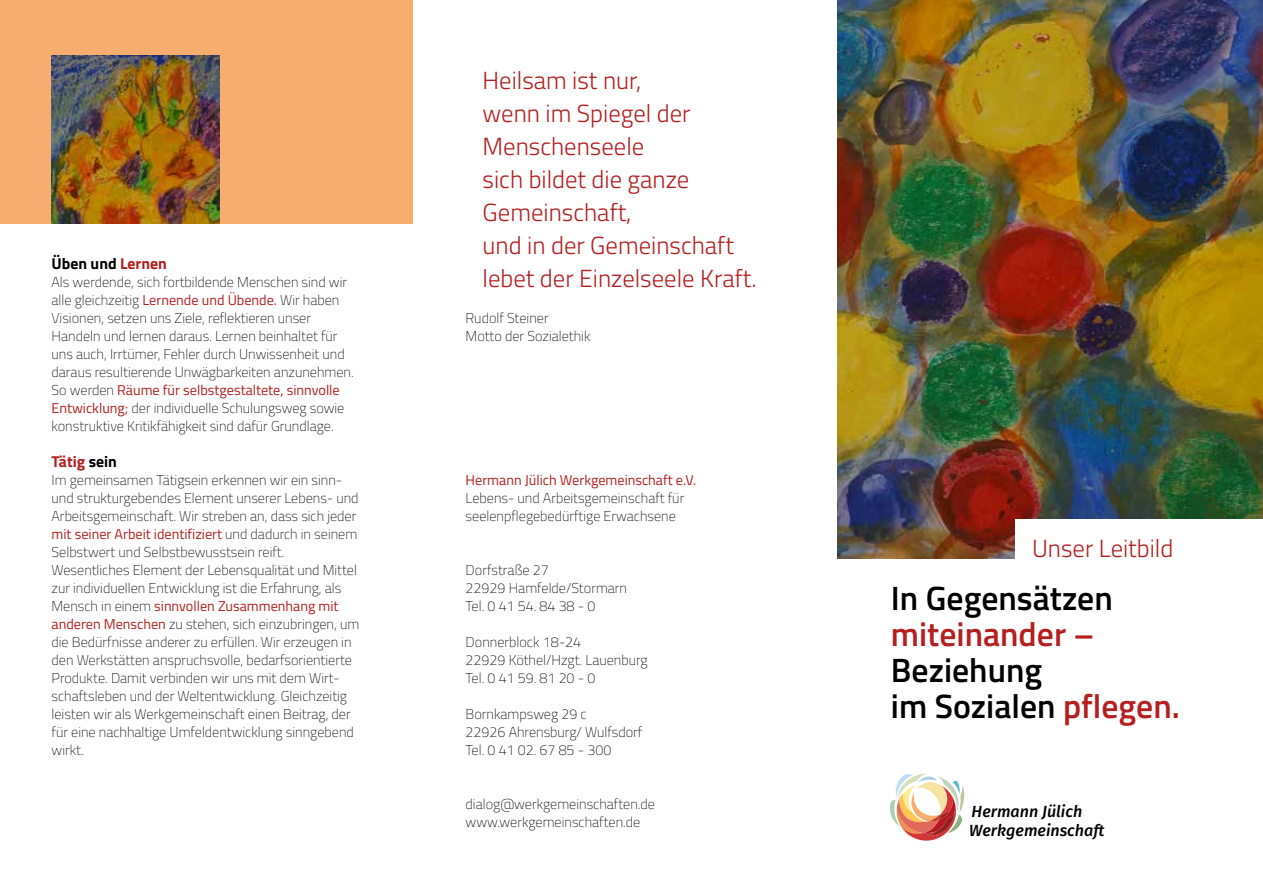
<style>
.page{position:relative;width:1263px;height:893px;background:#fff}
.page>*{position:absolute;margin:0;border:0;box-sizing:border-box;transform-origin:0 0}
.t1{font:600 33.75px/36px "Titillium Web";color:#000}
.t2{font:600 33.75px "Titillium Web";color:#b51f1f}
.t3{font:300 24.75px/33px "Titillium Web";color:#b51f1f}
.t4{font:italic 500 16.2px/18.6px "Fira Sans";color:#000}
.t5{font:700 15.75px "Titillium Web";color:#000}
.t6{font:700 15.75px "Titillium Web";color:#b51f1f}
.t7{font:100 14.25px/18px "Titillium Web";color:#000}
.t8{font:14.25px "Titillium Web";color:#b51f1f}
.s1{color:#b51f1f}
.s2{font-weight:400;color:#b51f1f}
.s3{color:#000}
</style>
<div class="page">
<div style="left:0;top:0;width:412px;height:223px;background:#f7ad6f"></div>
<img style="left:838px;top:0;width:425px;height:558px">
<div style="left:1015px;top:520px;width:248px;height:48px;background:#fff"></div>
<svg style="left:889px;top:774px;width:75px;height:67px"></svg>
<img style="left:52px;top:56px;width:167px;height:167px">
<p class="t5" style="left:52px;top:252px;width:117px">Üben und <span class="s1">Lernen</span></p>
<p class="t7" style="left:52px;top:272px;width:304px">Als werdende, sich fortbildende Menschen sind wir alle gleichzeitig <span class="s2">Lernende und Übende.</span> Wir haben Visionen, setzen uns Ziele, reflektieren unser Handeln und lernen daraus. Lernen beinhaltet für uns auch, Irrtümer, Fehler durch Unwissenheit und daraus resultierende Unwägbarkeiten anzunehmen.<br>So werden <span class="s2">Räume für selbstgestaltete, sinnvolle Entwicklung;</span> der individuelle Schulungsweg sowie konstruktive Kritikfähigkeit sind dafür Grundlage.</p>
<p class="t6" style="left:52px;top:450px;width:67px">Tätig <span class="s3">sein</span></p>
<p class="t7" style="left:52px;top:470px;width:309px">Im gemeinsamen Tätigsein erkennen wir ein sinn&shy;und strukturgebendes Element unserer Lebens- und Arbeitsgemeinschaft. Wir streben an, dass sich jeder <span class="s2">mit seiner Arbeit identifiziert</span> und dadurch in seinem Selbstwert und Selbstbewusstsein reift.<br>Wesentliches Element der Lebensqualität und Mittel zur individuellen Entwicklung ist die Erfahrung, als Mensch in einem <span class="s2">sinnvollen Zusammenhang mit anderen Menschen</span> zu stehen, sich einzubringen, um die Bedürfnisse anderer zu erfüllen. Wir erzeugen in den Werkstätten anspruchsvolle, bedarfsorientierte Produkte. Damit verbinden wir uns mit dem Wirt&shy;schaftsleben und der Weltentwicklung. Gleichzeitig leisten wir als Werkgemeinschaft einen Beitrag, der für eine nachhaltige Umfeldentwicklung sinngebend wirkt.</p>
<h2 class="t3" style="left:483px;top:63px;width:275px">Heilsam ist nur,<br>wenn im Spiegel der<br>Menschenseele<br>sich bildet die ganze<br>Gemeinschaft,<br>und in der Gemeinschaft lebet der Einzelseele Kraft.</h2>
<p class="t7" style="left:466px;top:308px;width:126px">Rudolf Steiner<br>Motto der Sozialethik</p>
<p class="t8" style="left:466px;top:470px;width:232px">Hermann Jülich Werkgemeinschaft e.V.</p>
<p class="t7" style="left:466px;top:488px;width:220px">Lebens- und Arbeitsgemeinschaft für seelenpflegebedürftige Erwachsene</p>
<p class="t7" style="left:466px;top:560px;width:163px">Dorfstraße 27<br>22929 Hamfelde/Stormarn<br>Tel. 0 41 54. 84 38 - 0</p>
<p class="t7" style="left:466px;top:632px;width:184px">Donnerblock 18-24<br>22929 Köthel/Hzgt. Lauenburg<br>Tel. 0 41 59. 81 20 - 0</p>
<p class="t7" style="left:466px;top:704px;width:178px">Bornkampsweg 29 c<br>22926 Ahrensburg/ Wulfsdorf<br>Tel. 0 41 02. 67 85 - 300</p>
<p class="t7" style="left:466px;top:794px;width:191px">dialog@werkgemeinschaften.de www.werkgemeinschaften.de</p>
<h2 class="t3" style="left:1032px;top:531px;width:143px">Unser Leitbild</h2>
<h1 class="t1" style="left:891px;top:579px;width:223px">In Gegensätzen</h1>
<h1 class="t2" style="left:891px;top:609px;width:205px">miteinander –</h1>
<h1 class="t1" style="left:891px;top:651px;width:291px">Beziehung<br>im Sozialen <span class="s1">pflegen.</span></h1>
<p class="t4" style="left:969px;top:801px;width:137px">Hermann Jülich<br>Werkgemeinschaft</p>
</div>
